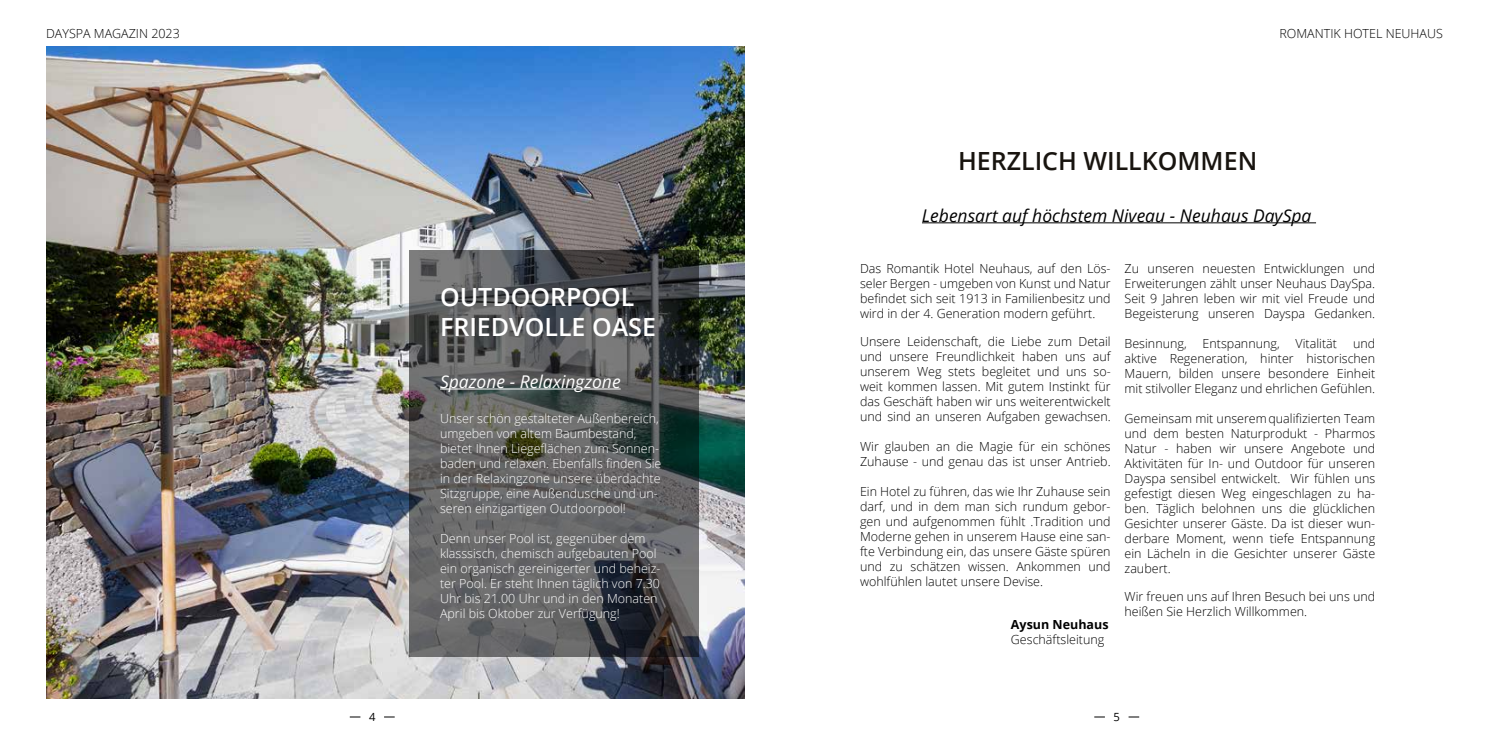
<style>
.page{position:relative;width:1489px;height:745px;background:#fff}
.page>*{position:absolute;margin:0;border:0;box-sizing:border-box;transform-origin:0 0}
.t1{font:600 25px/30px "Open Sans";color:#fff}
.t2{font:600 25px "Open Sans";color:#18140f}
.t3{font:italic 17.5px "Open Sans";color:#000}
.t4{font:italic 17.5px "Open Sans";color:#fff}
.t5{font:300 12.5px/15px "Open Sans";color:#000;text-align:justify}
.t6{font:300 12.5px/15px "Open Sans";color:#fff}
.t7{font:700 12.5px "Open Sans";color:#000}
.t8{font:11.25px "Open Sans";color:#000}
</style>
<div class="page">
<hr style="left:921px;top:222px;width:394px;height:1px;background:#000">
<img style="left:46px;top:46px;width:698px;height:652px">
<svg style="left:409px;top:250px;width:289px;height:406px;background:#555758"></svg>
<hr style="left:440px;top:388px;width:180px;height:1px;background:#fff">
<p class="t5" style="left:46px;top:26px;width:135px">DAYSPA MAGAZIN 2023</p>
<p class="t5" style="left:1279px;top:26px;width:165px">ROMANTIK HOTEL NEUHAUS</p>
<h1 class="t1" style="left:440px;top:281px;width:217px">OUTDOORPOOL<br>FRIEDVOLLE OASE</h1>
<h2 class="t4" style="left:440px;top:369px;width:182px">Spazone - Relaxingzone</h2>
<p class="t6" style="left:440px;top:410px;width:223px">Unser schön gestalteter Außenbereich, umgeben von altem Baumbestand, bietet Ihnen Liegeflächen zum Sonnen&shy;baden und relaxen. Ebenfalls finden Sie in der Relaxingzone unsere überdachte Sitzgruppe, eine Außendusche und un&shy;seren einzigartigen Outdoorpool!</p>
<p class="t6" style="left:440px;top:530px;width:222px">Denn unser Pool ist, gegenüber dem klasssisch, chemisch aufgebauten Pool ein organisch gereinigerter und beheiz&shy;ter Pool. Er steht Ihnen täglich von 7.30<br>Uhr bis 21.00 Uhr und in den Monaten April bis Oktober zur Verfügung!</p>
<h1 class="t2" style="left:958px;top:144px;width:301px">HERZLICH WILLKOMMEN</h1>
<h2 class="t3" style="left:921px;top:203px;width:391px">Lebensart auf höchstem Niveau - Neuhaus DaySpa</h2>
<p class="t5" style="left:860px;top:260px;width:252px">Das Romantik Hotel Neuhaus, auf den Lös&shy;seler Bergen - umgeben von Kunst und Natur befindet sich seit 1913 in Familienbesitz und wird in der 4. Generation modern geführt.</p>
<p class="t5" style="left:860px;top:333px;width:252px">Unsere Leidenschaft, die Liebe zum Detail und unsere Freundlichkeit haben uns auf unserem Weg stets begleitet und uns so&shy;weit kommen lassen. Mit gutem Instinkt für das Geschäft haben wir uns weiterentwickelt und sind an unseren Aufgaben gewachsen.</p>
<p class="t5" style="left:860px;top:438px;width:252px">Wir glauben an die Magie für ein schönes<br>Zuhause - und genau das ist unser Antrieb.</p>
<p class="t5" style="left:860px;top:483px;width:252px">Ein Hotel zu führen, das wie Ihr Zuhause sein darf, und in dem man sich rundum gebor&shy;gen und aufgenommen fühlt .Tradition und Moderne gehen in unserem Hause eine san&shy;fte Verbindung ein, das unsere Gäste spüren und zu schätzen wissen. Ankommen und wohlfühlen lautet unsere Devise.</p>
<p class="t7" style="left:1010px;top:615px;width:99px">Aysun Neuhaus</p>
<p class="t5" style="left:1010px;top:631px;width:95px">Geschäftsleitung</p>
<p class="t5" style="left:1124px;top:260px;width:252px">Zu unseren neuesten Entwicklungen und Erweiterungen zählt unser Neuhaus DaySpa.<br>Seit 9 Jahren leben wir mit viel Freude und Begeisterung unseren Dayspa Gedanken.</p>
<p class="t5" style="left:1124px;top:335px;width:64px">Besinnung,</p>
<p class="t5" style="left:1202px;top:335px;width:79px">Entspannung,</p>
<p class="t5" style="left:1295px;top:335px;width:43px">Vitalität</p>
<p class="t5" style="left:1124px;top:335px;width:252px;text-indent:228px">und aktive Regeneration, hinter historischen Mauern, bilden unsere besondere Einheit mit stilvoller Eleganz und ehrlichen Gefühlen.</p>
<p class="t5" style="left:1124px;top:410px;width:252px">Gemeinsam mit unserem qualifizierten Team und dem besten Naturprodukt - Pharmos Natur - haben wir unsere Angebote und Aktivitäten für In- und Outdoor für unseren Dayspa sensibel entwickelt. Wir fühlen uns gefestigt diesen Weg eingeschlagen zu ha&shy;ben. Täglich belohnen uns die glücklichen Gesichter unserer Gäste. Da ist dieser wun&shy;derbare Moment, wenn tiefe Entspannung ein Lächeln in die Gesichter unserer Gäste zaubert.</p>
<p class="t5" style="left:1124px;top:588px;width:252px">Wir freuen uns auf Ihren Besuch bei uns und heißen Sie Herzlich Willkommen.</p>
<p class="t8" style="left:369px;top:708px;width:8px">4</p>
<p class="t8" style="left:1113px;top:708px;width:8px">5</p>
</div>
